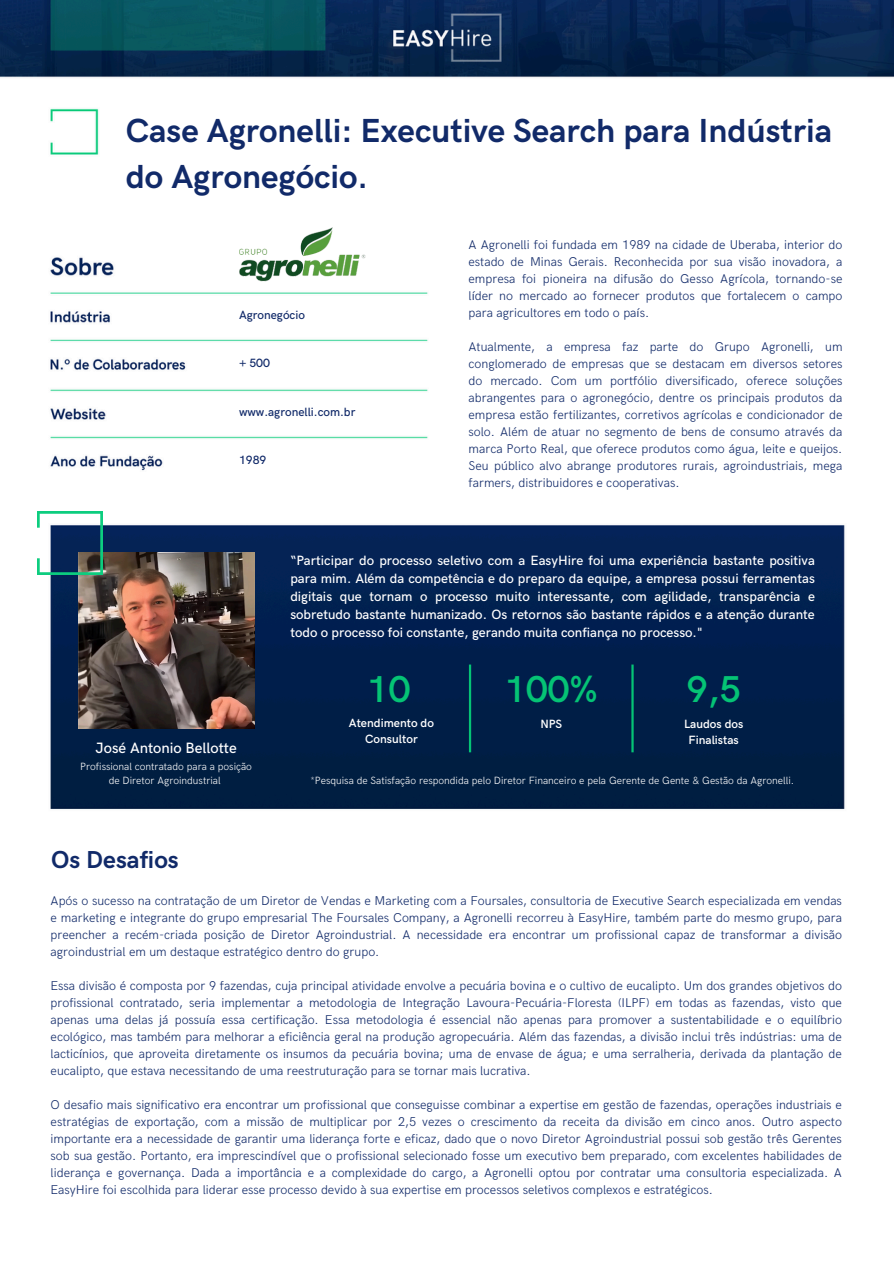
<style>
.page{position:relative;width:894px;height:1264px;background:#fff}
.page>*{position:absolute;margin:0;border:0;box-sizing:border-box;transform-origin:0 0}
.t1{font:600 37.5px "HK Grotesk";color:#05c375}
.t2{font:700 33.45px/46.2px "HK Grotesk";color:#112a69}
.t3{font:700 24.6px "HK Grotesk";color:#112a69}
.t4{font:500 15px "HK Grotesk";color:#fff}
.t5{font:500 13.5px/18px "HK Grotesk";color:#fff;text-align:justify}
.t6{font:300 12.75px/17px "HK Grotesk";color:#112a69;text-align:justify}
.t7{font:600 12px/16px "HK Grotesk";color:#fff;text-align:center}
.t8{font:500 12px "HK Grotesk";color:#112a69}
.t9{font:300 10.5px/14px "HK Grotesk";color:#fff;text-align:center}
</style>
<div class="page">
<img style="left:0;top:0;width:893px;height:809px">
<img style="left:239px;top:227px;width:126px;height:54px">
<img style="left:79px;top:552px;width:175px;height:176px">
<img style="left:38px;top:512px;width:65px;height:63px">
<hr style="left:631px;top:664px;width:2px;height:88px;background:#05c375">
<hr style="left:469px;top:664px;width:2px;height:88px;background:#05c375">
<p class="t2" style="left:126px;top:108px;width:707px">Case Agronelli: Executive Search para Indústria do Agronegócio.</p>
<p class="t8" style="left:239px;top:308px;width:67px">Agronegócio</p>
<p class="t8" style="left:239px;top:356px;width:32px">+ 500</p>
<h4 class="t8" style="left:239px;top:405px;width:118px">www.agronelli.com.br</h4>
<p class="t8" style="left:239px;top:453px;width:29px">1989</p>
<p class="t6" style="left:468px;top:236px;width:375px">A Agronelli foi fundada em 1989 na cidade de Uberaba, interior do estado de Minas Gerais. Reconhecida por sua visão inovadora, a empresa foi pioneira na difusão do Gesso Agrícola, tornando-se líder no mercado ao fornecer produtos que fortalecem o campo para agricultores em todo o país.</p>
<p class="t6" style="left:468px;top:338px;width:375px">Atualmente, a empresa faz parte do Grupo Agronelli, um conglomerado de empresas que se destacam em diversos setores do mercado. Com um portfólio diversificado, oferece soluções abrangentes para o agronegócio, dentre os principais produtos da empresa estão fertilizantes, corretivos agrícolas e condicionador de solo. Além de atuar no segmento de bens de consumo através da marca Porto Real, que oferece produtos como água, leite e queijos.<br>Seu público alvo abrange produtores rurais, agroindustriais, mega farmers, distribuidores e cooperativas.</p>
<h5 class="t5" style="left:290px;top:552px;width:526px">“Participar do processo seletivo com a EasyHire foi uma experiência bastante positiva para mim. Além da competência e do preparo da equipe, a empresa possui ferramentas digitais que tornam o processo muito interessante, com agilidade, transparência e sobretudo bastante humanizado. Os retornos são bastante rápidos e a atenção durante todo o processo foi constante, gerando muita confiança no processo."</h5>
<h3 class="t4" style="left:95px;top:739px;width:143px">José Antonio Bellotte</h3>
<h5 class="t9" style="left:80px;top:759px;width:173px">Profissional contratado para a posição de Diretor Agroindustrial</h5>
<h1 class="t1" style="left:367px;top:668px;width:45px">10</h1>
<p class="t7" style="left:349px;top:715px;width:87px">Atendimento do<br>Consultor</p>
<p class="t1" style="left:504px;top:668px;width:95px">100%</p>
<p class="t7" style="left:540px;top:716px;width:23px">NPS</p>
<h1 class="t1" style="left:686px;top:668px;width:56px">9,5</h1>
<h6 class="t7" style="left:684px;top:716px;width:61px">Laudos dos<br>Finalistas</h6>
<h5 class="t9" style="left:310px;top:773px;width:485px">*Pesquisa de Satisfação respondida pelo Diretor Financeiro e pela Gerente de Gente &amp; Gestão da Agronelli.</h5>
<h5 class="t3" style="left:51px;top:845px;width:129px">Os Desafios</h5>
<h5 class="t6" style="left:51px;top:892px;width:792px">Após o sucesso na contratação de um Diretor de Vendas e Marketing com a Foursales, consultoria de Executive Search especializada em vendas e marketing e integrante do grupo empresarial The Foursales Company, a Agronelli recorreu à EasyHire, também parte do mesmo grupo, para preencher a recém-criada posição de Diretor Agroindustrial. A necessidade era encontrar um profissional capaz de transformar a divisão agroindustrial em um destaque estratégico dentro do grupo.</h5>
<p class="t6" style="left:51px;top:977px;width:792px">Essa divisão é composta por 9 fazendas, cuja principal atividade envolve a pecuária bovina e o cultivo de eucalipto. Um dos grandes objetivos do profissional contratado, seria implementar a metodologia de Integração Lavoura-Pecuária-Floresta (ILPF) em todas as fazendas, visto que apenas uma delas já possuía essa certificação. Essa metodologia é essencial não apenas para promover a sustentabilidade e o equilíbrio ecológico, mas também para melhorar a eficiência geral na produção agropecuária. Além das fazendas, a divisão inclui três indústrias: uma de lacticínios, que aproveita diretamente os insumos da pecuária bovina; uma de envase de água; e uma serralheria, derivada da plantação de eucalipto, que estava necessitando de uma reestruturação para se tornar mais lucrativa.</p>
<p class="t6" style="left:51px;top:1096px;width:792px">O desafio mais significativo era encontrar um profissional que conseguisse combinar a expertise em gestão de fazendas, operações industriais e estratégias de exportação, com a missão de multiplicar por 2,5 vezes o crescimento da receita da divisão em cinco anos. Outro aspecto importante era a necessidade de garantir uma liderança forte e eficaz, dado que o novo Diretor Agroindustrial possui sob gestão três Gerentes sob sua gestão. Portanto, era imprescindível que o profissional selecionado fosse um executivo bem preparado, com excelentes habilidades de liderança e governança. Dada a importância e a complexidade do cargo, a Agronelli optou por contratar uma consultoria especializada. A EasyHire foi escolhida para liderar esse processo devido à sua expertise em processos seletivos complexos e estratégicos.</p>
</div>
